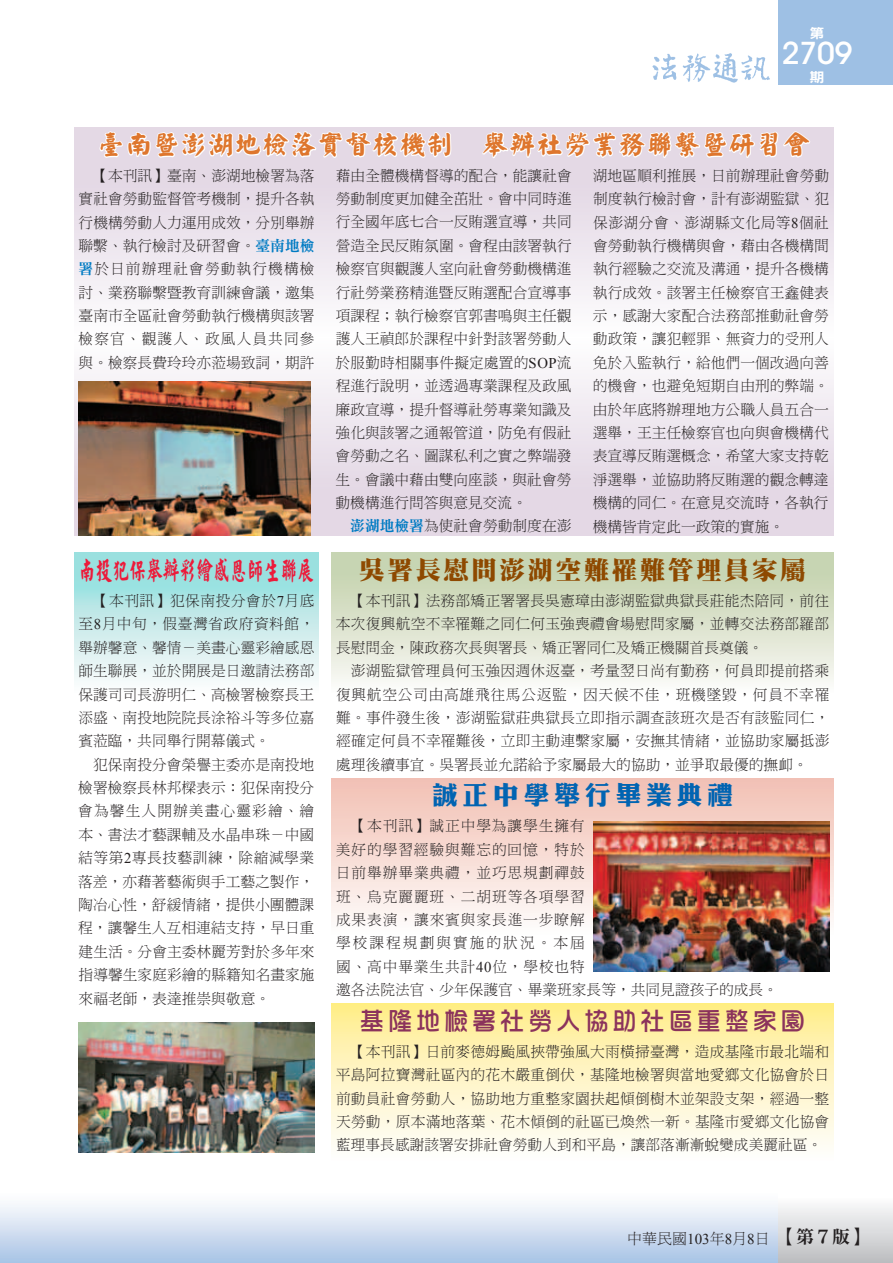
<style>
.page{position:relative;width:893px;height:1263px;background:#fff}
.page>*{position:absolute;margin:0;border:0;box-sizing:border-box;transform-origin:0 0}
.t1{font:500 30px "ITC Avant Garde Std";color:#fff}
.t2{font:25.5px "Yankai EG Ultra Big 5";letter-spacing:.075em;color:#de762d}
.t3{font:25.5px "DF Ming Std W12";letter-spacing:.1em;color:#8e4900}
.t4{font:25.5px "DF Hua Zong Std W5";letter-spacing:.1em;color:#8b335c}
.t5{font:800 25.5px "AR Mao Kai B5";color:#ed1a3a;scale:.66 1}
.t6{font:25.5px "DF Li King Hei Std W8";letter-spacing:.2em;color:#0164b2}
.t7{font:15px "DF Ming Std W3";color:#231f20}
.t8{font:14.85px/23.4px "DF Ming Std W3";color:#231f20;text-align:justify}
.t9{font:14.85px/23.4px "DF Ming Std W3";letter-spacing:.06em;color:#231f20}
.t10{font:13.5px "DF Hei Std W9";color:#fff;scale:1.11 1}
.s1{font-family:"DF Ming Std W9";color:#007bc3}
.s2{font-family:"Times New Roman"}
.s3{font-family:"DF Ming Std W9";font-size:18px}
</style>
<div class="page">
<div style="left:0;top:1191px;width:783px;height:72px;background:linear-gradient(to bottom,#fff,#aac5e6)"></div>
<div style="left:778px;top:0;width:115px;height:85px;background:#9ec0e4"></div>
<div style="left:778px;top:1191px;width:115px;height:72px;background:linear-gradient(to bottom,#fff,#bdbec1)"></div>
<div style="left:74px;top:553px;width:245px;height:157px;background:linear-gradient(to bottom,#8ddbda,#fff)"></div>
<div style="left:332px;top:553px;width:501px;height:157px;background:linear-gradient(to bottom,#bfcea7,#fff)"></div>
<div style="left:332px;top:778px;width:501px;height:157px;background:linear-gradient(to bottom,#f1bfb2,#fefdfb)"></div>
<div style="left:332px;top:1003px;width:501px;height:158px;background:linear-gradient(to bottom,#ffed8e,#fefeff)"></div>
<svg style="left:74px;top:128px;width:759px;height:408px"></svg>
<svg style="left:98px;top:127px;width:354px;height:163px"></svg>
<svg style="left:481px;top:53px;width:331px;height:409px"></svg>
<img style="left:593px;top:822px;width:236px;height:149px">
<img style="left:79px;top:382px;width:232px;height:154px">
<img style="left:79px;top:1023px;width:236px;height:129px">
<p class="t10" style="left:810px;top:26px;width:15px">第</p>
<h1 class="t1" style="left:782px;top:35px;width:72px">2709</h1>
<p class="t10" style="left:810px;top:69px;width:15px">期</p>
<h2 class="t2" style="left:98px;top:131px;width:713px">臺南暨澎湖地檢落實督核機制　舉辦社勞業務聯繫暨研習會</h2>
<p class="t8" style="left:79px;top:163px;width:238px;text-indent:15px">【本刊訊】臺南、澎湖地檢署為落實社會勞動監督管考機制，提升各執行機構勞動人力運用成效，分別舉辦聯繫、執行檢討及研習會。<span class="s1">臺南地檢署</span>於日前辦理社會勞動執行機構檢討、業務聯繫暨教育訓練會議，邀集臺南市全區社會勞動執行機構與該署檢察官、觀護人、政風人員共同參與。檢察長費玲玲亦蒞場致詞，期許</p>
<p class="t8" style="left:336px;top:163px;width:238px">藉由全體機構督導的配合，能讓社會勞動制度更加健全茁壯。會中同時進行全國年底七合一反賄選宣導，共同營造全民反賄氛圍。會程由該署執行檢察官與觀護人室向社會勞動機構進行社勞業務精進暨反賄選配合宣導事項課程；執行檢察官郭書鳴與主任觀護人王禎郎於課程中針對該署勞動人於服勤時相關事件擬定處置的<span class="s2">SOP</span>流程進行說明，並透過專業課程及政風廉政宣導，提升督導社勞專業知識及強化與該署之通報管道，防免有假社會勞動之名、圖謀私利之實之弊端發生。會議中藉由雙向座談，與社會勞動機構進行問答與意見交流。</p>
<p class="t8" style="left:350px;top:514px;width:223px"><span class="s1">澎湖地檢署</span>為使社會勞動制度在澎</p>
<p class="t8" style="left:593px;top:163px;width:238px">湖地區順利推展，日前辦理社會勞動制度執行檢討會，計有澎湖監獄、犯保澎湖分會、澎湖縣文化局等<span class="s2">8</span>個社會勞動執行機構與會，藉由各機構間執行經驗之交流及溝通，提升各機構執行成效。該署主任檢察官王鑫健表示，感謝大家配合法務部推動社會勞動政策，讓犯輕罪、無資力的受刑人免於入監執行，給他們一個改過向善的機會，也避免短期自由刑的弊端。由於年底將辦理地方公職人員五合一選舉，王主任檢察官也向與會機構代表宣導反賄選概念，希望大家支持乾淨選舉，並協助將反賄選的觀念轉達機構的同仁。在意見交流時，各執行機構皆肯定此一政策的實施。</p>
<h2 class="t3" style="left:359px;top:556px;width:448px">吳署長慰問澎湖空難罹難管理員家屬</h2>
<p class="t8" style="left:336px;top:589px;width:495px;text-indent:15px">【本刊訊】法務部矯正署署長吳憲璋由澎湖監獄典獄長莊能杰陪同，前往本次復興航空不幸罹難之同仁何玉強喪禮會場慰問家屬，並轉交法務部羅部長慰問金，陳政務次長與署長、矯正署同仁及矯正機關首長奠儀。</p>
<p class="t8" style="left:336px;top:659px;width:495px;text-indent:15px">澎湖監獄管理員何玉強因週休返臺，考量翌日尚有勤務，何員即提前搭乘復興航空公司由高雄飛往馬公返監，因天候不佳，班機墜毀，何員不幸罹難。事件發生後，澎湖監獄莊典獄長立即指示調查該班次是否有該監同仁，經確定何員不幸罹難後，立即主動連繫家屬，安撫其情緒，並協助家屬抵澎處理後續事宜。吳署長並允諾給予家屬最大的協助，並爭取最優的撫卹。</p>
<h2 class="t6" style="left:432px;top:781px;width:303px">誠正中學舉行畢業典禮</h2>
<p class="t9" style="left:336px;top:814px;width:443px;text-indent:16px">【本刊訊】誠正中學為讓學生擁有<br>美好的學習經驗與難忘的回憶，特於<br>日前舉辦畢業典禮，並巧思規劃禪鼓<br>班、烏克麗麗班、二胡班等各項學習<br>成果表演，讓來賓與家長進一步瞭解<br>學校課程規劃與實施的狀況。本屆<br>國、高中畢業生共計<span class="s2">40</span>位，學校也特<br>邀各法院法官、少年保護官、畢業班家長等，共同見證孩子的成長。</p>
<h2 class="t4" style="left:359px;top:1007px;width:448px">基隆地檢署社勞人協助社區重整家園</h2>
<p class="t8" style="left:336px;top:1039px;width:495px;text-indent:15px">【本刊訊】日前麥德姆颱風挾帶強風大雨橫掃臺灣，造成基隆市最北端和平島阿拉寶灣社區內的花木嚴重倒伏，基隆地檢署與當地愛鄉文化協會於日前動員社會勞動人，協助地方重整家園扶起傾倒樹木並架設支架，經過一整天勞動，原本滿地落葉、花木傾倒的社區已煥然一新。基隆市愛鄉文化協會藍理事長感謝該署安排社會勞動人到和平島，讓部落漸漸蛻變成美麗社區。</p>
<h2 class="t5" style="left:79px;top:557px;width:359px">南投犯保舉辦彩繪感恩師生聯展</h2>
<p class="t8" style="left:78px;top:589px;width:238px;text-indent:16px">【本刊訊】犯保南投分會於<span class="s2">7</span>月底至<span class="s2">8</span>月中旬，假臺灣省政府資料館，舉辦馨意、馨情－美畫心靈彩繪感恩師生聯展，並於開展是日邀請法務部保護司司長游明仁、高檢署檢察長王添盛、南投地院院長涂裕斗等多位嘉賓蒞臨，共同舉行開幕儀式。</p>
<p class="t8" style="left:78px;top:752px;width:238px;text-indent:15px">犯保南投分會榮譽主委亦是南投地檢署檢察長林邦樑表示：犯保南投分會為馨生人開辦美畫心靈彩繪、繪本、書法才藝課輔及水晶串珠－中國結等第<span class="s2">2</span>專長技藝訓練，除縮減學業落差，亦藉著藝術與手工藝之製作，陶冶心性，舒緩情緒，提供小團體課程，讓馨生人互相連結支持，早日重建生活。分會主委林麗芳對於多年來指導馨生家庭彩繪的縣籍知名畫家施來福老師，表達推崇與敬意。</p>
<p class="t7" style="left:627px;top:1230px;width:243px">中華民國<span class="s2">103</span>年<span class="s2">8</span>月<span class="s2">8</span>日<span class="s3">【第７版】</span></p>
</div>
